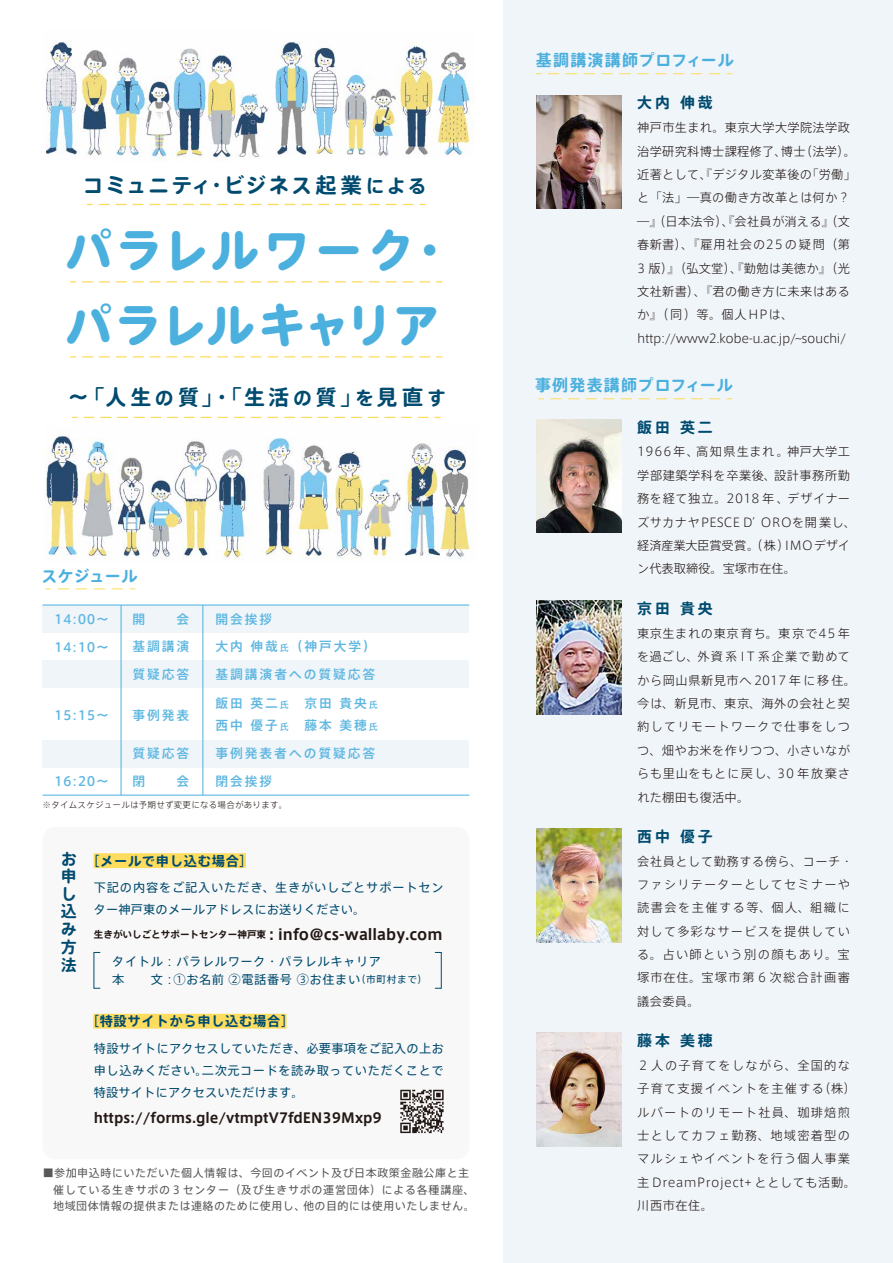
<style>
.page{position:relative;width:893px;height:1263px;background:#fff}
.page>*{position:absolute;margin:0;border:0;box-sizing:border-box;transform-origin:0 0}
.t1{font:47.25px/74.4px "Axis Round 100 Std N H";letter-spacing:.02em;color:#4bb0de}
.t2{font:21px "Axis Round 100 Std N B";letter-spacing:.09em;color:#004b6f}
.t3{font:15.9px "Axis Round 100 Std N B";letter-spacing:.08em;color:#4bb0de}
.t4{font:15.9px/17.5px "Axis Round 100 Std N B";color:#004b6f;text-align:justify}
.t5{font:15.9px "Axis Round 100 Std N B";letter-spacing:.06em;color:#4bb0de}
.t6{font:14.85px "Axis Basic Pro N B";color:#221815}
.t7{font:14.85px "Axis Round 100 Std N B";letter-spacing:.2em;color:#004b6f}
.t8{font:13.8px "Axis Basic Pro N B";color:#221815}
.t9{font:13.35px "Axis Round 100 Std N B";letter-spacing:.05em;color:#004b6f}
.t10{font:12.75px/27.8px "Axis Round 100 Std N M";letter-spacing:.15em;color:#5fb7e1}
.t11{font:12.15px/23.4px "Axis Round 50 Std N L";letter-spacing:.045em;color:#221815}
.t12{font:12.15px/23.4px "Axis Round 50 Std N L";letter-spacing:.095em;color:#221815}
.t13{font:12.15px/23.4px "Axis Round 50 Std N L";letter-spacing:.02em;color:#221815}
.t14{font:12.15px/22.4px "Axis Round 100 Std N R";letter-spacing:.045em;color:#004b6f;text-align:justify}
.t15{font:12.15px/22.4px "Axis Round 100 Std N R";letter-spacing:.065em;color:#004b6f}
.t16{font:11.1px/16.5px "Axis Round 100 Std N R";letter-spacing:.045em;color:#595757}
.t17{font:8.55px "Axis Round 100 Std N L";letter-spacing:.03em;color:#221815}
.s1{font-size:18.9px}
.s2{font-size:9px}
.s3{font-size:9.6px}
.s4{font-size:9.75px}
</style>
<div class="page">
<div style="left:503px;top:0;width:390px;height:1263px;background:#f0f5fa"></div>
<img style="left:45px;top:41px;width:225px;height:120px">
<img style="left:275px;top:41px;width:200px;height:115px">
<img style="left:45px;top:430px;width:205px;height:129px">
<img style="left:260px;top:438px;width:212px;height:122px">
<div style="left:43px;top:827px;width:426px;height:332px;background:#f9f8f8;border-radius:13px"></div>
<div style="left:94px;top:853px;width:152px;height:15px;background:#fedc5e"></div>
<div style="left:93px;top:1014px;width:194px;height:15px;background:#fedc5e"></div>
<svg style="left:58px;top:588px;width:77px;height:1px"></svg>
<svg style="left:551px;top:398px;width:181px;height:1px"></svg>
<svg style="left:548px;top:73px;width:184px;height:1px"></svg>
<img style="left:536px;top:601px;width:85px;height:113px">
<img style="left:536px;top:420px;width:85px;height:113px">
<img style="left:536px;top:95px;width:85px;height:114px">
<img style="left:536px;top:829px;width:85px;height:113px">
<div style="left:43px;top:605px;width:426px;height:28px;background:#f0f5fa"></div>
<div style="left:43px;top:740px;width:426px;height:27px;background:#f0f5fa"></div>
<div style="left:43px;top:660px;width:426px;height:28px;background:#f0f5fa"></div>
<hr style="left:43px;top:605px;width:426px;height:1px;background:#4bb0de">
<hr style="left:43px;top:795px;width:426px;height:1px;background:#4bb0de">
<hr style="left:203px;top:605px;width:1px;height:190px;background:#4bb0de">
<hr style="left:121px;top:605px;width:1px;height:190px;background:#4bb0de">
<img style="left:536px;top:1033px;width:85px;height:113px">
<svg style="left:400px;top:1090px;width:44px;height:43px"></svg>
<div style="left:435px;top:952px;width:7px;height:36px;border:1px solid #004b6f"></div>
<svg style="left:83px;top:281px;width:359px;height:1px"></svg>
<svg style="left:99px;top:204px;width:326px;height:1px"></svg>
<svg style="left:84px;top:417px;width:356px;height:1px"></svg>
<svg style="left:83px;top:356px;width:359px;height:1px"></svg>
<h2 class="t2" style="left:83px;top:170px;width:345px">コミュニティ・ビジネス起業<span class="s1">による</span></h2>
<h1 class="t1" style="left:65px;top:212px;width:390px">パラレルワーク・パラレルキャリア</h1>
<h2 class="t2" style="left:68px;top:382px;width:380px">～「人生<span class="s1">の</span>質」・「生活<span class="s1">の</span>質」<span class="s1">を</span>見直<span class="s1">す</span></h2>
<h3 class="t5" style="left:42px;top:565px;width:97px">スケジュール</h3>
<p class="t10" style="left:54px;top:604px;width:56px">14:00～</p>
<p class="t10" style="left:54px;top:632px;width:56px">14:10～</p>
<p class="t10" style="left:54px;top:700px;width:56px">15:15～</p>
<p class="t10" style="left:133px;top:604px;width:58px">開　　会</p>
<p class="t10" style="left:216px;top:604px;width:58px">開会挨拶</p>
<p class="t10" style="left:133px;top:632px;width:58px">基調講演</p>
<p class="t10" style="left:133px;top:660px;width:58px">質疑応答</p>
<p class="t10" style="left:133px;top:700px;width:58px">事例発表</p>
<p class="t10" style="left:216px;top:632px;width:162px">大内 伸哉<span class="s2">氏</span>（神戸大学）基調講演者への質疑応答</p>
<p class="t10" style="left:216px;top:691px;width:163px;line-height:22.4px">飯田 英二<span class="s2">氏</span>　京田 貴央<span class="s2">氏</span>西中 優子<span class="s2">氏</span>　藤本 美穂<span class="s2">氏</span></p>
<p class="t10" style="left:54px;top:766px;width:56px">16:20～</p>
<p class="t10" style="left:133px;top:739px;width:58px">質疑応答閉　　会</p>
<p class="t10" style="left:216px;top:739px;width:161px">事例発表者への質疑応答</p>
<p class="t10" style="left:216px;top:766px;width:58px">閉会挨拶</p>
<p class="t17" style="left:43px;top:798px;width:246px">※タイムスケジュールは予期せず変更になる場合があります。</p>
<h3 class="t4" style="left:61px;top:850px;width:17px">お申し込み方法</h3>
<p class="t9" style="left:86px;top:851px;width:168px">［メールで申し込む場合］</p>
<p class="t15" style="left:94px;top:875px;width:351px">下記の内容をご記入いただき、生きがいしごとサポートセンター神戸東のメールアドレスにお送りください。</p>
<p class="t6" style="left:94px;top:923px;width:350px"><span class="s3">生きがいしごとサポートセンター神戸東</span>：info＠cs-wallaby.com</p>
<p class="t14" style="left:112px;top:952px;width:317px;line-height:18px">タイトル：パラレルワーク・パラレルキャリア　<br>本　　文：①お名前 ②電話番号 ③お住まい<span class="s4">（市町村まで）</span></p>
<p class="t9" style="left:86px;top:1011px;width:210px">［特設サイトから申し込む場合］</p>
<p class="t14" style="left:94px;top:1036px;width:351px">特設サイトにアクセスしていただき、必要事項をご記入の上お申し込みください。二次元コードを読み取っていただくことで特設サイトにアクセスいただけます。</p>
<p class="t8" style="left:94px;top:1107px;width:290px">https://forms.gle/vtmptV7fdEN39Mxp9</p>
<p class="t16" style="left:53px;top:1164px;width:423px;text-indent:-11px">■参加申込時にいただいた個人情報は、今回のイベント及び日本政策金融公庫と主催している生きサポの３センター（及び生きサポの運営団体）による各種講座、地域団体情報の提供または連絡のために使用し、他の目的には使用いたしません。</p>
<h3 class="t3" style="left:536px;top:48px;width:199px">基調講演講師プロフィール</h3>
<p class="t7" style="left:637px;top:92px;width:77px">大内 伸哉</p>
<p class="t13" style="left:637px;top:115px;width:220px">神戸市生まれ。東京大学大学院法学政治学研究科博士課程修了、博士（法学）。近著として、『デジタル変革後の「労働」と「法」―真の働き方改革とは何か？―』（日本法令）、『会社員が消える』（文春新書）、『雇用社会の25の疑問（第<br>3 版）』（弘文堂）、『勤勉は美徳か』（光文社新書）、『君の働き方に未来はあるか』（同）等。個人HPは、http://www2.kobe-u.ac.jp/~souchi/</p>
<h3 class="t3" style="left:535px;top:374px;width:199px">事例発表講師プロフィール</h3>
<p class="t7" style="left:637px;top:416px;width:77px">飯田 英二</p>
<p class="t11" style="left:637px;top:439px;width:220px">1966年、高知県生まれ。神戸大学工学部建築学科を卒業後、設計事務所勤務を経て独立。2018 年、デザイナーズサカナヤPESCE Dʼ OROを開業し、経済産業大臣賞受賞。（株）IMOデザイン代表取締役。宝塚市在住。</p>
<p class="t7" style="left:637px;top:598px;width:77px">京田 貴央</p>
<p class="t11" style="left:637px;top:621px;width:220px">東京生まれの東京育ち。東京で45 年を過ごし、外資系 I T 系企業で勤めてから岡山県新見市へ 2017 年に移住。今は、新見市、東京、海外の会社と契約してリモートワークで仕事をしつつ、畑やお米を作りつつ、小さいながらも里山をもとに戻し、30 年放棄された棚田も復活中。</p>
<p class="t7" style="left:637px;top:825px;width:77px">西中 優子</p>
<p class="t12" style="left:637px;top:848px;width:217px">会社員として勤務する傍ら、コーチ・ファシリテーターとしてセミナーや読書会を主催する等、個人、組織に対して多彩なサービスを提供している。占い師という別の顔もあり。宝塚市在住。宝塚市第 6 次総合計画審議会委員。</p>
<p class="t7" style="left:637px;top:1030px;width:77px">藤本 美穂</p>
<p class="t12" style="left:637px;top:1053px;width:220px">2 人の子育てをしながら、全国的な子育て支援イベントを主催する（株）ルバートのリモート社員、珈琲焙煎士としてカフェ勤務、地域密着型のマルシェやイベントを行う個人事業主 DreamProject+ ととしても活動。川西市在住。</p>
</div>
